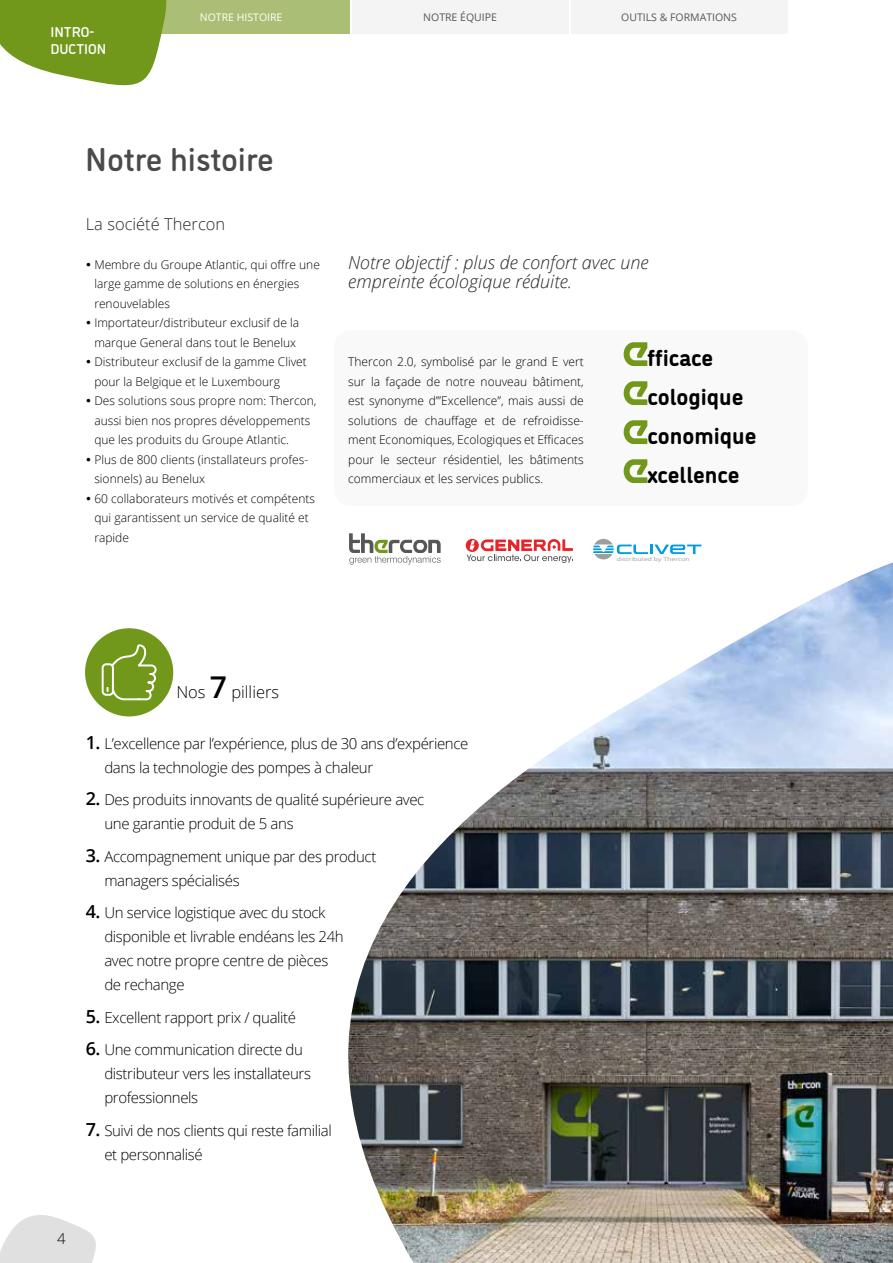
<style>
.page{position:relative;width:893px;height:1263px;background:#fff}
.page>*{position:absolute;margin:0;border:0;box-sizing:border-box;transform-origin:0 0}
.t1{font:500 33px "DI Nosaur";color:#4a4a49}
.t2{font:700 23.25px/39px "DI Nosaur";color:#000}
.t3{font:italic 300 18px/19.5px "Open Sans";color:#282827}
.t4{font:300 16.5px "Open Sans";color:#282827}
.t5{font:300 16.5px "Open Sans";color:#000}
.t6{font:300 15px/24px "Open Sans";letter-spacing:-.025em;color:#000}
.t7{font:500 14.25px/17.1px "DI Nosaur";color:#fff}
.t8{font:300 12px/19.5px "Open Sans";color:#000}
.t9{font:10.5px "Open Sans";color:#575756}
.t10{font:10.5px "Open Sans";color:#fff}
.t11{font:5.25px "Open Sans";color:#9d9d9c;scale:1.33 1}
.s1{font-weight:600;font-size:30px}
.s2{font-weight:600;font-size:18px}
</style>
<div class="page">
<div style="left:334px;top:330px;width:474px;height:176px;background:#f9f9f9;border-radius:17px"></div>
<div style="left:85px;top:628px;width:88px;height:88px;background:#72981b;border-radius:50%"></div>
<svg style="left:101px;top:628px;width:57px;height:73px"></svg>
<svg style="left:466px;top:539px;width:107px;height:23px"></svg>
<svg style="left:593px;top:539px;width:108px;height:20px"></svg>
<svg style="left:349px;top:533px;width:92px;height:29px"></svg>
<svg style="left:624px;top:342px;width:23px;height:24px"></svg>
<svg style="left:624px;top:381px;width:23px;height:24px"></svg>
<svg style="left:624px;top:420px;width:23px;height:24px"></svg>
<svg style="left:624px;top:459px;width:23px;height:24px"></svg>
<img style="left:348px;top:562px;width:545px;height:701px">
<div style="left:571px;top:0;width:216px;height:34px;background:#f4f4f4"></div>
<div style="left:352px;top:0;width:216px;height:34px;background:#f4f4f4"></div>
<svg style="left:0;top:1215px;width:96px;height:48px"></svg>
<div style="left:133px;top:0;width:217px;height:34px;background:#aabe75"></div>
<svg style="left:0;top:0;width:167px;height:86px"></svg>
<p class="t7" style="left:51px;top:23px;width:57px">INTRO-<br>DUCTION</p>
<p class="t10" style="left:200px;top:10px;width:84px">NOTRE HISTOIRE</p>
<p class="t9" style="left:423px;top:10px;width:75px">NOTRE ÉQUIPE</p>
<p class="t9" style="left:621px;top:10px;width:117px">OUTILS &amp; FORMATIONS</p>
<h1 class="t1" style="left:85px;top:136px;width:190px">Notre histoire</h1>
<h3 class="t4" style="left:86px;top:212px;width:141px">La société Thercon</h3>
<p class="t8" style="left:94px;top:254px;width:227px">Membre du Groupe Atlantic, qui offre une large gamme de solutions en énergies renouvelables<br>Importateur/distributeur exclusif de la marque General dans tout le Benelux Distributeur exclusif de la gamme Clivet pour la Belgique et le Luxembourg<br>Des solutions sous propre nom: Thercon, aussi bien nos propres développements que les produits du Groupe Atlantic.<br>Plus de 800 clients (installateurs profes&shy;sionnels) au Benelux<br>60 collaborateurs motivés et compétents qui garantissent un service de qualité et rapide</p>
<h3 class="t3" style="left:348px;top:252px;width:302px">Notre objectif : plus de confort avec une empreinte écologique réduite.</h3>
<p class="t8" style="left:348px;top:352px;width:237px;text-align:justify">Thercon 2.0, symbolisé par le grand E vert sur la façade de notre nouveau bâtiment, est synonyme d’”Excellence”, mais aussi de solutions de chauffage et de refroidisse&shy;ment Economiques, Ecologiques et Efficaces pour le secteur résidentiel, les bâtiments commerciaux et les services publics.</p>
<h2 class="t2" style="left:647px;top:336px;width:111px">fficace cologique conomique xcellence</h2>
<p class="t11" style="left:617px;top:555px;width:56px">distributed by Thercon</p>
<h3 class="t5" style="left:176px;top:680px;width:104px">Nos <span class="s1">7</span> pilliers</h3>
<p class="t6" style="left:104px;top:731px;width:365px;text-indent:-19px"><span class="s2">1.</span> L’excellence par l’expérience, plus de 30 ans d’expérience dans la technologie des pompes à chaleur</p>
<p class="t6" style="left:104px;top:787px;width:322px;text-indent:-19px"><span class="s2">2.</span> Des produits innovants de qualité supérieure avec une garantie produit de 5 ans</p>
<p class="t6" style="left:104px;top:844px;width:273px;text-indent:-19px"><span class="s2">3.</span> Accompagnement unique par des product managers spécialisés</p>
<p class="t6" style="left:104px;top:900px;width:241px;text-indent:-19px"><span class="s2">4.</span> Un service logistique avec du stock disponible et livrable endéans les 24h avec notre propre centre de pièces de rechange</p>
<p class="t6" style="left:86px;top:1005px;width:212px"><span class="s2">5.</span> Excellent rapport prix / qualité</p>
<p class="t6" style="left:104px;top:1037px;width:208px;text-indent:-19px"><span class="s2">6.</span> Une communication directe du distributeur vers les installateurs professionnels</p>
<p class="t6" style="left:104px;top:1118px;width:229px;text-indent:-19px"><span class="s2">7.</span> Suivi de nos clients qui reste familial et personnalisé</p>
<p class="t6" style="left:57px;top:1226px;width:10px">4</p>
</div>
